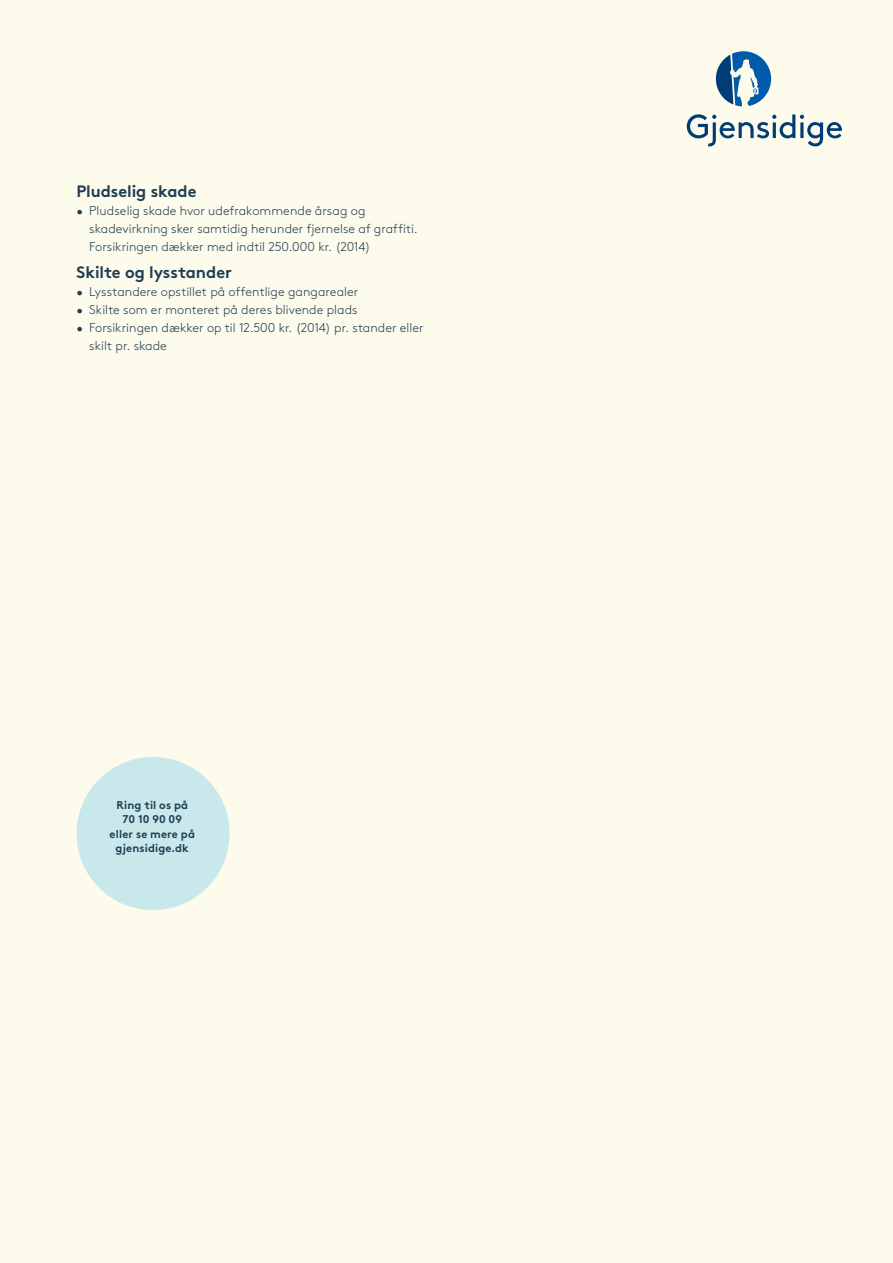
<style>
.page{position:relative;width:893px;height:1263px;background:#fdfbec}
.page>*{position:absolute;margin:0;border:0;box-sizing:border-box;transform-origin:0 0}
.t1{font:16.5px "Gjen Brown OT Bold Alt";letter-spacing:-.005em;color:#203e53}
.t2{font:300 12.75px/18px "Gjen Brown OT";letter-spacing:.01em;color:#203e53}
.t3{font:700 11.25px/14.4px "Gjen Brown OT";letter-spacing:.01em;color:#203e53;text-align:center}
</style>
<div class="page">
<div style="left:77px;top:757px;width:153px;height:153px;background:#c8e8ec;border-radius:50%"></div>
<svg style="left:687px;top:114px;width:155px;height:32px"></svg>
<svg style="left:716px;top:51px;width:55px;height:55px"></svg>
<p class="t1" style="left:77px;top:177px;width:121px">Pludselig skade</p>
<p class="t2" style="left:89px;top:200px;width:330px;text-indent:-13px">• Pludselig skade hvor udefrakommende årsag og skadevirkning sker samtidig herunder fjernelse af graffiti.<br>Forsikringen dækker med indtil 250.000 kr. (2014)</p>
<p class="t1" style="left:77px;top:258px;width:157px">Skilte og lysstander</p>
<p class="t2" style="left:77px;top:281px;width:283px">• Lysstandere opstillet på offentlige gangarealer</p>
<p class="t2" style="left:77px;top:299px;width:283px">• Skilte som er monteret på deres blivende plads</p>
<p class="t2" style="left:89px;top:317px;width:336px;text-indent:-13px">• Forsikringen dækker op til 12.500 kr. (2014) pr. stander eller skilt pr. skade</p>
<p class="t3" style="left:110px;top:797px;width:87px">Ring til os på<br>70 10 90 09 eller se mere på gjensidige.dk</p>
</div>
